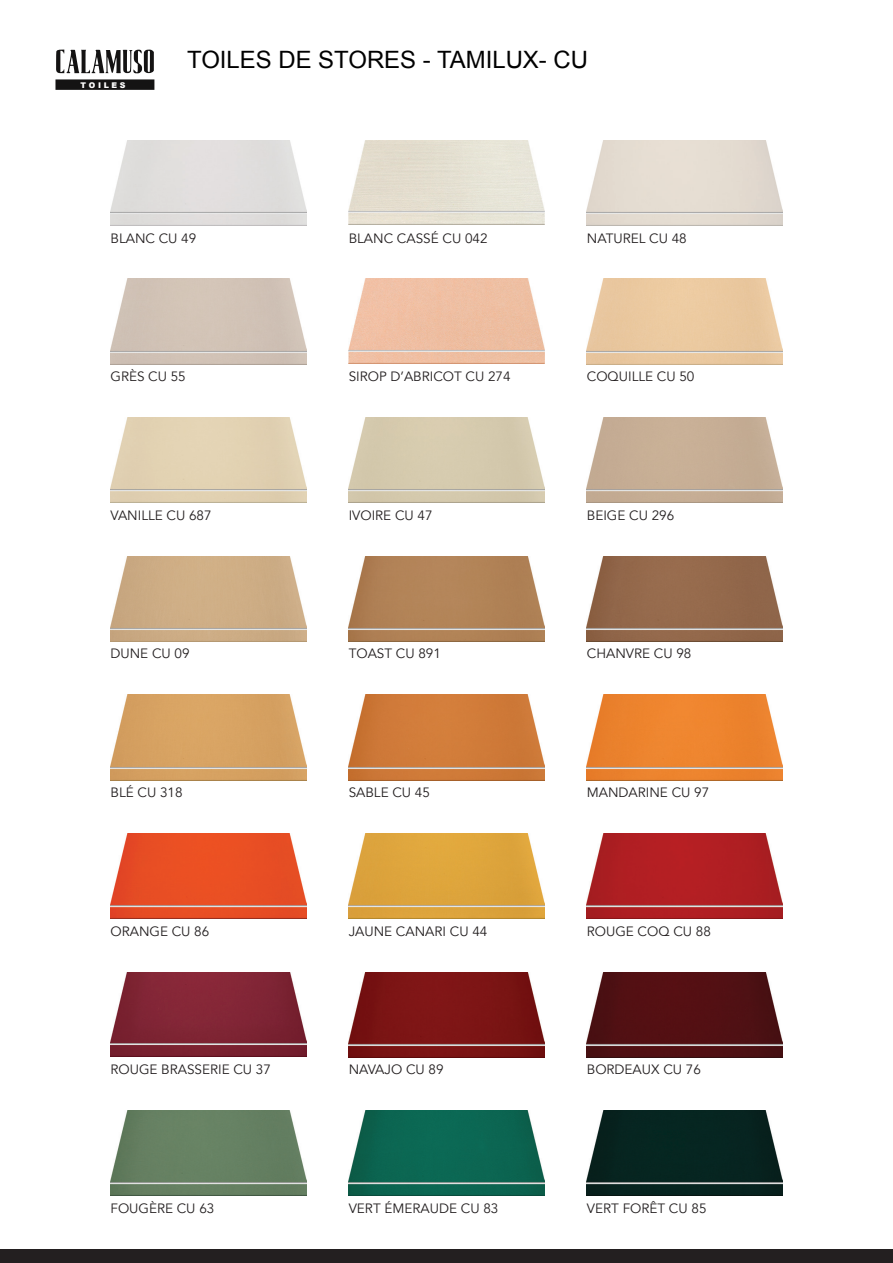
<style>
.page{position:relative;width:893px;height:1263px;background:#fff}
.page>*{position:absolute;margin:0;border:0;box-sizing:border-box;transform-origin:0 0}
.t1{font:23.85px "Arial";color:#000}
.t2{font:13.5px "Avenir";color:#231f20}
.t3{font:900 7.8px "Arial";color:#fff}
</style>
<div class="page">
<img style="left:111px;top:695px;width:195px;height:85px">
<img style="left:111px;top:418px;width:195px;height:85px">
<img style="left:111px;top:972px;width:195px;height:84px">
<img style="left:111px;top:279px;width:195px;height:85px">
<img style="left:111px;top:834px;width:195px;height:85px">
<img style="left:111px;top:556px;width:195px;height:85px">
<img style="left:111px;top:1111px;width:195px;height:85px">
<img style="left:349px;top:695px;width:195px;height:85px">
<img style="left:349px;top:418px;width:195px;height:85px">
<img style="left:349px;top:972px;width:195px;height:85px">
<img style="left:349px;top:834px;width:195px;height:84px">
<img style="left:349px;top:556px;width:195px;height:85px">
<img style="left:349px;top:1111px;width:195px;height:85px">
<img style="left:587px;top:140px;width:195px;height:85px">
<img style="left:587px;top:695px;width:195px;height:85px">
<img style="left:587px;top:418px;width:195px;height:85px">
<img style="left:587px;top:972px;width:195px;height:85px">
<img style="left:587px;top:279px;width:195px;height:85px">
<img style="left:587px;top:834px;width:195px;height:85px">
<img style="left:587px;top:556px;width:195px;height:85px">
<img style="left:587px;top:1111px;width:195px;height:85px">
<img style="left:349px;top:279px;width:195px;height:84px">
<img style="left:349px;top:140px;width:195px;height:85px">
<svg style="left:55px;top:79px;width:99px;height:11px"></svg>
<svg style="left:56px;top:50px;width:98px;height:23px"></svg>
<div style="left:0;top:1249px;width:893px;height:14px;background:#231f20"></div>
<p class="t3" style="left:81px;top:79px;width:46px">T O I L E S</p>
<p class="t1" style="left:187px;top:44px;width:402px">TOILES DE STORES - TAMILUX- CU</p>
<p class="t2" style="left:111px;top:230px;width:87px">BLANC CU 49</p>
<p class="t2" style="left:349px;top:230px;width:140px">BLANC CASSÉ CU 042</p>
<p class="t2" style="left:587px;top:230px;width:101px">NATUREL CU 48</p>
<p class="t2" style="left:111px;top:368px;width:77px">GRÈS CU 55</p>
<p class="t2" style="left:349px;top:368px;width:163px">SIROP D’ABRICOT CU 274</p>
<p class="t2" style="left:587px;top:368px;width:109px">COQUILLE CU 50</p>
<p class="t2" style="left:111px;top:507px;width:103px">VANILLE CU 687</p>
<p class="t2" style="left:349px;top:507px;width:85px">IVOIRE CU 47</p>
<p class="t2" style="left:587px;top:507px;width:89px">BEIGE CU 296</p>
<p class="t2" style="left:111px;top:646px;width:81px">DUNE CU 09</p>
<p class="t2" style="left:349px;top:646px;width:94px">TOAST CU 891</p>
<p class="t2" style="left:587px;top:646px;width:106px">CHANVRE CU 98</p>
<p class="t2" style="left:111px;top:784px;width:74px">BLÉ CU 318</p>
<p class="t2" style="left:349px;top:784px;width:83px">SABLE CU 45</p>
<p class="t2" style="left:587px;top:784px;width:124px">MANDARINE CU 97</p>
<p class="t2" style="left:111px;top:923px;width:100px">ORANGE CU 86</p>
<p class="t2" style="left:349px;top:923px;width:140px">JAUNE CANARI CU 44</p>
<p class="t2" style="left:587px;top:923px;width:126px">ROUGE COQ CU 88</p>
<p class="t2" style="left:111px;top:1062px;width:162px">ROUGE BRASSERIE CU 37</p>
<p class="t2" style="left:349px;top:1062px;width:96px">NAVAJO CU 89</p>
<p class="t2" style="left:587px;top:1062px;width:116px">BORDEAUX CU 76</p>
<p class="t2" style="left:111px;top:1200px;width:105px">FOUGÈRE CU 63</p>
<p class="t2" style="left:349px;top:1200px;width:151px">VERT ÉMERAUDE CU 83</p>
<p class="t2" style="left:587px;top:1200px;width:121px">VERT FORÊT CU 85</p>
</div>
